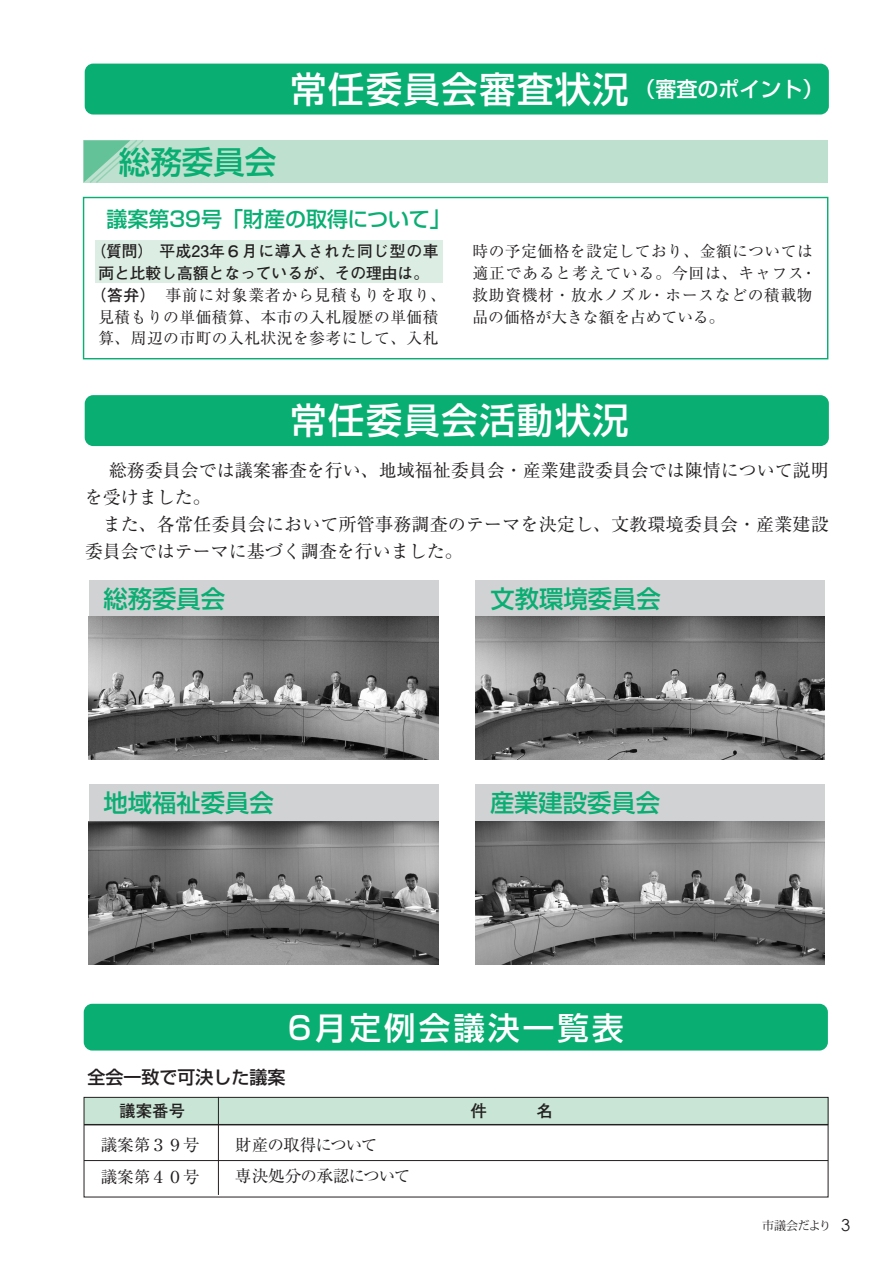
<style>
.page{position:relative;width:893px;height:1263px;background:#fff}
.page>*{position:absolute;margin:0;border:0;box-sizing:border-box;transform-origin:0 0}
.t1{font:500 36px "Shin Go Pr 5";letter-spacing:.05em;color:#fff}
.t2{font:500 31.5px "Shin Go Pr 5";letter-spacing:.1em;color:#fff}
.t3{font:500 31.5px "Shin Go Pro";color:#09ae73}
.t4{font:500 24.3px "Shin Go Pro";color:#09ae73}
.t5{font:500 21px "Shin Go Pro";letter-spacing:-.005em;color:#09ae73}
.t6{font:500 21px "Shin Go Pro";color:#fff}
.t7{font:18px/27px "Ryumin Pr 5";color:#231f20}
.t8{font:500 18px "Shin Go Pr 5";color:#231f20}
.t9{font:16.5px/31.5px "Ryumin Pro";letter-spacing:-.035em;color:#231f20}
.t10{font:16.5px/31.5px "Ryumin Pro";color:#231f20}
.t11{font:700 16.5px "Futo Go B101 Pr 5";color:#231f20}
.t12{font:15.75px/21.8px "Ryumin Pr 5";letter-spacing:.03em;color:#231f20;text-align:center}
.t13{font:12px "Koz Min Pro";letter-spacing:-.03em;color:#231f20}
.s1{font-family:"Futo Go B101 Pr 5";font-weight:700}
.s2{font-family:"Century Gothic";font-size:16.5px}
</style>
<div class="page">
<div style="left:475px;top:580px;width:350px;height:36px;background:#d1d2d4"></div>
<div style="left:89px;top:580px;width:350px;height:36px;background:#d1d2d4"></div>
<div style="left:475px;top:784px;width:350px;height:37px;background:#d1d2d4"></div>
<div style="left:89px;top:784px;width:350px;height:37px;background:#d1d2d4"></div>
<div style="left:85px;top:64px;width:744px;height:51px;background:#09ae73;border-radius:9px"></div>
<div style="left:84px;top:140px;width:744px;height:42px;background:#bee1cf"></div>
<svg style="left:84px;top:140px;width:61px;height:43px"></svg>
<div style="left:83px;top:197px;width:745px;height:162px;border:1px solid #09ae73"></div>
<div style="left:95px;top:240px;width:348px;height:42px;background:#dceee4"></div>
<div style="left:85px;top:395px;width:744px;height:51px;background:#09ae73;border-radius:9px"></div>
<div style="left:84px;top:1097px;width:744px;height:28px;background:#c8e5d5"></div>
<div style="left:84px;top:1004px;width:744px;height:46px;background:#09ae73;border-radius:9px"></div>
<hr style="left:84px;top:1125px;width:744px;height:1px;background:#231f20">
<hr style="left:84px;top:1124px;width:744px;height:1px;background:#231f20">
<hr style="left:84px;top:1160px;width:744px;height:1px;background:#231f20">
<div style="left:84px;top:1097px;width:744px;height:100px;border:1px solid #231f20"></div>
<hr style="left:218px;top:1097px;width:1px;height:98px;background:#231f20">
<img style="left:89px;top:616px;width:350px;height:144px">
<img style="left:475px;top:616px;width:350px;height:144px">
<img style="left:475px;top:821px;width:350px;height:143px">
<img style="left:89px;top:821px;width:350px;height:143px">
<p class="t1" style="left:290px;top:60px;width:340px">常任委員会審査状況</p>
<p class="t6" style="left:634px;top:72px;width:190px">（審査のポイント）</p>
<p class="t3" style="left:119px;top:136px;width:159px">総務委員会</p>
<p class="t5" style="left:106px;top:201px;width:346px">議案第３９号「財産の取得について」</p>
<p class="t12" style="left:90px;top:239px;width:357px"><span class="s1">（質問）平成23年６月に導入された同じ型の車両と比較し高額となっているが、その理由は。<br>（答弁）</span> 事前に対象業者から見積もりを取り、見積もりの単価積算、本市の入札履歴の単価積算、周辺の市町の入札状況を参考にして、入札</p>
<p class="t12" style="left:473px;top:239px;width:346px;text-align:left">時の予定価格を設定しており、金額については適正であると考えている。今回は、キャフス・救助資機材・放水ノズル・ホースなどの積載物品の価格が大きな額を占めている。</p>
<p class="t1" style="left:290px;top:391px;width:340px">常任委員会活動状況</p>
<p class="t7" style="left:85px;top:456px;width:745px;text-indent:6px">　総務委員会では議案審査を行い、地域福祉委員会・産業建設委員会では陳情について説明を受けました。<br>　また、各常任委員会において所管事務調査のテーマを決定し、文教環境委員会・産業建設委員会ではテーマに基づく調査を行いました。</p>
<p class="t4" style="left:103px;top:579px;width:123px">総務委員会</p>
<p class="t4" style="left:490px;top:579px;width:172px">文教環境委員会</p>
<p class="t4" style="left:103px;top:783px;width:172px">地域福祉委員会</p>
<p class="t4" style="left:490px;top:783px;width:172px">産業建設委員会</p>
<p class="t2" style="left:288px;top:1002px;width:337px">6月定例会議決一覧表</p>
<p class="t8" style="left:87px;top:1062px;width:199px">全会一致で可決した議案</p>
<p class="t11" style="left:119px;top:1098px;width:67px">議案番号</p>
<p class="t9" style="left:235px;top:1128px;width:177px">財産の取得について<br>専決処分の承認について</p>
<p class="t10" style="left:101px;top:1128px;width:100px">議案第３９号議案第４０号</p>
<p class="t13" style="left:762px;top:1217px;width:90px">市議会だより <span class="s2">3</span></p>
</div>
